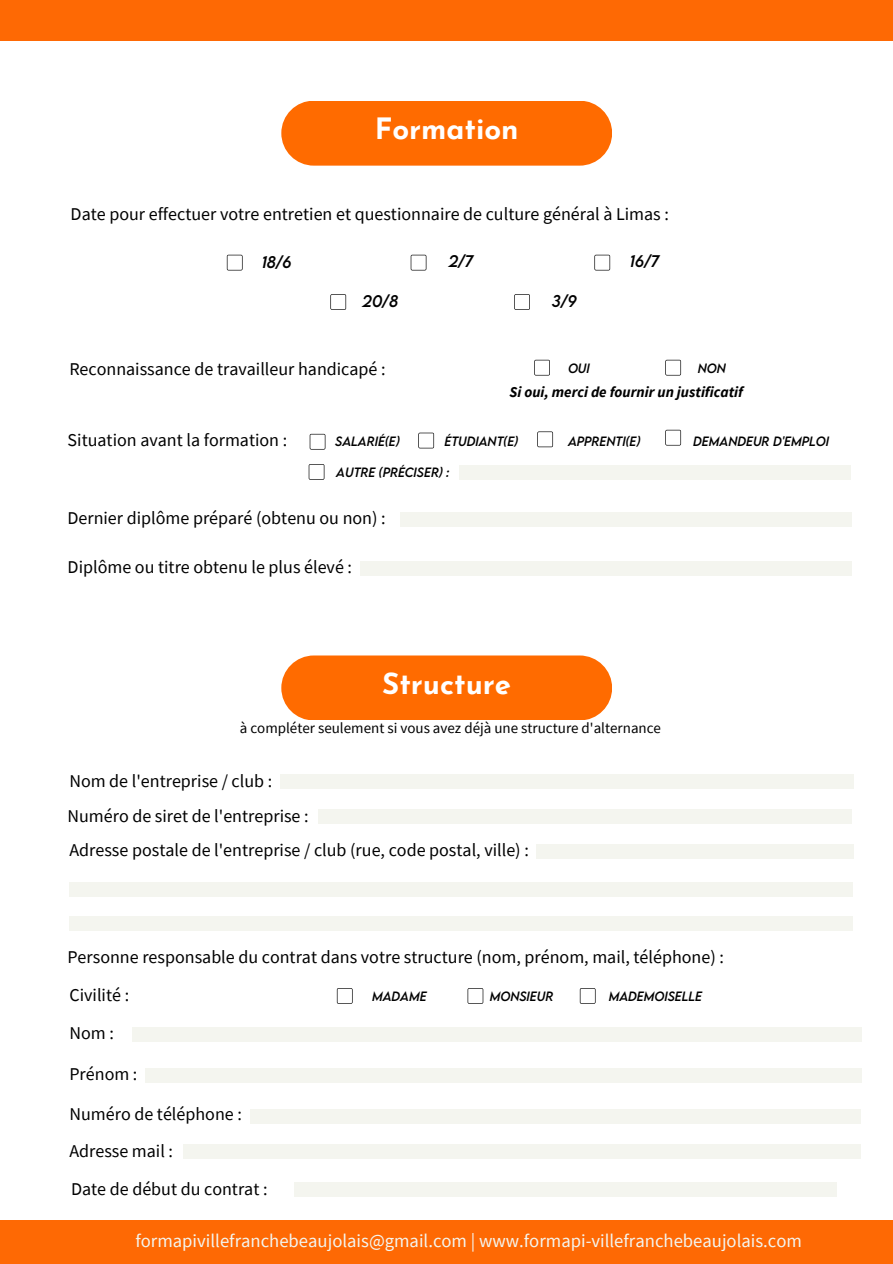
<style>
.page{position:relative;width:893px;height:1264px;background:#fff}
.page>*{position:absolute;margin:0;border:0;box-sizing:border-box;transform-origin:0 0}
.t1{font:700 29.4px "Josefin Sans";color:#fff}
.t2{font:18.6px "Source Sans Pro";color:#f4f5ef}
.t3{font:18px "Source Sans Pro";color:#000}
.t4{font:15px "Source Sans Pro";color:#000}
.t5{font:italic 700 15px "Source Sans Pro";color:#000}
.t6{font:italic 15px "LEMONMILK";color:#000}
.t7{font:italic 12px "LEMONMILK";letter-spacing:.1em;color:#000}
.t8{font:italic 12px "LEMONMILK";letter-spacing:.14em;color:#000}
</style>
<div class="page">
<div style="left:0;top:0;width:892px;height:40px;background:#fe6904"></div>
<div style="left:0;top:1220px;width:892px;height:43px;background:#fe6904"></div>
<svg style="left:534px;top:360px;width:16px;height:15px"></svg>
<svg style="left:665px;top:360px;width:16px;height:15px"></svg>
<div style="left:399px;top:512px;width:452px;height:15px;background:#f4f5ef"></div>
<div style="left:360px;top:561px;width:491px;height:14px;background:#f4f5ef"></div>
<div style="left:281px;top:101px;width:331px;height:65px;background:#ff6b00;border-radius:32px"></div>
<div style="left:281px;top:655px;width:331px;height:65px;background:#ff6b00;border-radius:32px"></div>
<svg style="left:309px;top:434px;width:16px;height:15px"></svg>
<svg style="left:418px;top:432px;width:16px;height:16px"></svg>
<svg style="left:537px;top:431px;width:16px;height:16px"></svg>
<svg style="left:665px;top:430px;width:16px;height:15px"></svg>
<svg style="left:308px;top:464px;width:16px;height:16px"></svg>
<div style="left:459px;top:465px;width:392px;height:15px;background:#f4f5ef"></div>
<div style="left:280px;top:774px;width:573px;height:15px;background:#f4f5ef"></div>
<div style="left:317px;top:809px;width:534px;height:14px;background:#f4f5ef"></div>
<div style="left:536px;top:843px;width:317px;height:15px;background:#f4f5ef"></div>
<div style="left:69px;top:881px;width:784px;height:15px;background:#f4f5ef"></div>
<div style="left:69px;top:916px;width:784px;height:15px;background:#f4f5ef"></div>
<div style="left:294px;top:1182px;width:542px;height:14px;background:#f4f5ef"></div>
<div style="left:133px;top:1027px;width:728px;height:14px;background:#f4f5ef"></div>
<div style="left:146px;top:1068px;width:715px;height:14px;background:#f4f5ef"></div>
<div style="left:184px;top:1144px;width:676px;height:14px;background:#f4f5ef"></div>
<div style="left:250px;top:1108px;width:610px;height:15px;background:#f4f5ef"></div>
<svg style="left:337px;top:988px;width:15px;height:15px"></svg>
<svg style="left:467px;top:988px;width:16px;height:15px"></svg>
<svg style="left:579px;top:988px;width:16px;height:15px"></svg>
<svg style="left:227px;top:255px;width:15px;height:15px"></svg>
<svg style="left:410px;top:255px;width:16px;height:15px"></svg>
<svg style="left:594px;top:255px;width:16px;height:15px"></svg>
<svg style="left:330px;top:294px;width:16px;height:16px"></svg>
<svg style="left:514px;top:294px;width:16px;height:16px"></svg>
<p class="t1" style="left:374px;top:117px;width:145px">Formation</p>
<h2 class="t3" style="left:71px;top:202px;width:599px">Date pour effectuer votre entretien et questionnaire de culture général à Limas :</h2>
<p class="t6" style="left:262px;top:252px;width:31px">18/6</p>
<h2 class="t6" style="left:448px;top:250px;width:26px">2/7</h2>
<h2 class="t6" style="left:630px;top:251px;width:31px">16/7</h2>
<h1 class="t6" style="left:362px;top:290px;width:37px">20/8</h1>
<h4 class="t6" style="left:552px;top:291px;width:26px">3/9</h4>
<h2 class="t3" style="left:69px;top:358px;width:318px">Reconnaissance de travailleur handicapé :</h2>
<p class="t7" style="left:568px;top:360px;width:23px">OUI</p>
<h1 class="t7" style="left:697px;top:360px;width:28px">NON</h1>
<p class="t5" style="left:509px;top:383px;width:235px">Si oui, merci de fournir un justificatif</p>
<h4 class="t3" style="left:68px;top:428px;width:221px">Situation avant la formation :</h4>
<p class="t7" style="left:335px;top:432px;width:66px">SALARIÉ(E)</p>
<h4 class="t7" style="left:444px;top:432px;width:75px">ÉTUDIANT(E)</h4>
<p class="t7" style="left:568px;top:432px;width:74px">APPRENTI(E)</p>
<h4 class="t7" style="left:693px;top:432px;width:137px">DEMANDEUR D'EMPLOI</h4>
<h2 class="t7" style="left:336px;top:464px;width:115px">AUTRE (PRÉCISER) :</h2>
<p class="t3" style="left:67px;top:506px;width:320px">Dernier diplôme préparé (obtenu ou non) :</p>
<h4 class="t3" style="left:68px;top:555px;width:286px">Diplôme ou titre obtenu le plus élevé :</h4>
<h4 class="t1" style="left:382px;top:672px;width:130px">Structure</h4>
<p class="t4" style="left:240px;top:718px;width:423px">à compléter seulement si vous avez déjà une structure d'alternance</p>
<p class="t3" style="left:69px;top:769px;width:204px">Nom de l'entreprise / club :</p>
<p class="t3" style="left:67px;top:803px;width:243px">Numéro de siret de l'entreprise :</p>
<p class="t3" style="left:69px;top:838px;width:461px">Adresse postale de l'entreprise / club (rue, code postal, ville) :</p>
<h2 class="t3" style="left:67px;top:945px;width:658px">Personne responsable du contrat dans votre structure (nom, prénom, mail, téléphone) :</h2>
<p class="t3" style="left:69px;top:983px;width:61px">Civilité :</p>
<p class="t7" style="left:372px;top:988px;width:57px">MADAME</p>
<p class="t7" style="left:489px;top:988px;width:64px">MONSIEUR</p>
<p class="t8" style="left:608px;top:988px;width:95px">MADEMOISELLE</p>
<p class="t3" style="left:69px;top:1021px;width:46px">Nom :</p>
<p class="t3" style="left:69px;top:1061px;width:69px">Prénom :</p>
<p class="t3" style="left:69px;top:1102px;width:174px">Numéro de téléphone :</p>
<p class="t3" style="left:69px;top:1139px;width:105px">Adresse mail :</p>
<h3 class="t3" style="left:71px;top:1176px;width:198px">Date de début du contrat :</h3>
<p class="t2" style="left:135px;top:1228px;width:668px">formapivillefranchebeaujolais@gmail.com | www.formapi-villefranchebeaujolais.com</p>
</div>
